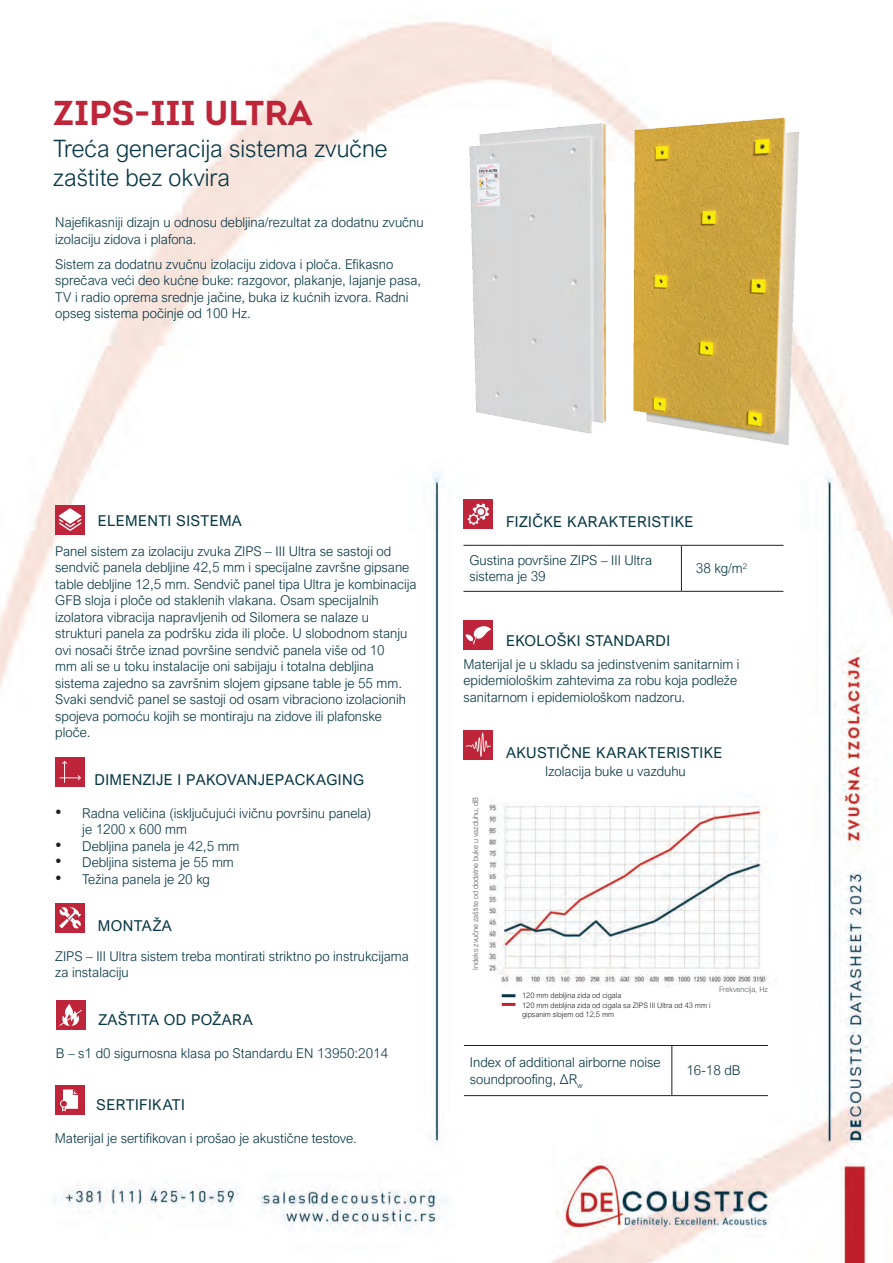
<style>
.page{position:relative;width:893px;height:1263px;background:#fff}
.page>*{position:absolute;margin:0;border:0;box-sizing:border-box;transform-origin:0 0}
.t1{font:34.5px "Intro Bold Alt";color:#be2538}
.t2{font:300 24px/28.8px "Arial Nova";color:#083745}
.t3{font:15px "Arial Nova";letter-spacing:.025em;color:#083745}
.t4{font:300 13.5px/16.5px "Arial Nova";color:#083745}
.t5{font:300 7.5px/9px "Arial Nova";color:#231f20}
.t6{font:300 7.5px "Arial Nova";color:#595959}
.s1{font-size:18px;color:#231f20}
</style>
<div class="page">
<img style="left:1px;top:21px;width:892px;height:1242px">
<hr style="left:0;top:0;width:1px;height:1263px;background:#231f20">
<div style="left:463px;top:730px;width:30px;height:29px;background:#be253a"></div>
<svg style="left:466px;top:732px;width:25px;height:25px"></svg>
<div style="left:55px;top:505px;width:30px;height:29px;background:#be253a"></div>
<svg style="left:59px;top:508px;width:23px;height:23px"></svg>
<div style="left:55px;top:903px;width:30px;height:30px;background:#be253a"></div>
<svg style="left:59px;top:907px;width:22px;height:21px"></svg>
<div style="left:55px;top:757px;width:30px;height:30px;background:#be253a"></div>
<svg style="left:60px;top:761px;width:21px;height:22px"></svg>
<div style="left:463px;top:620px;width:30px;height:30px;background:#be253a"></div>
<svg style="left:466px;top:626px;width:25px;height:18px"></svg>
<div style="left:55px;top:1085px;width:30px;height:30px;background:#be253a"></div>
<svg style="left:60px;top:1089px;width:18px;height:22px"></svg>
<hr style="left:464px;top:1045px;width:208px;height:1px;background:#231f20">
<hr style="left:672px;top:1045px;width:96px;height:1px;background:#231f20">
<hr style="left:671px;top:1046px;width:1px;height:49px;background:#231f20">
<hr style="left:464px;top:1095px;width:208px;height:1px;background:#231f20">
<hr style="left:672px;top:1095px;width:96px;height:1px;background:#231f20">
<div style="left:463px;top:499px;width:30px;height:30px;background:#be253a"></div>
<svg style="left:468px;top:503px;width:21px;height:22px"></svg>
<div style="left:56px;top:1000px;width:30px;height:30px;background:#be253a"></div>
<svg style="left:59px;top:1004px;width:23px;height:22px"></svg>
<img style="left:447px;top:109px;width:375px;height:342px">
<hr style="left:463px;top:545px;width:218px;height:1px;background:#231f20">
<hr style="left:681px;top:545px;width:102px;height:1px;background:#231f20">
<hr style="left:681px;top:546px;width:1px;height:45px;background:#231f20">
<hr style="left:463px;top:591px;width:218px;height:1px;background:#231f20">
<hr style="left:681px;top:591px;width:102px;height:1px;background:#231f20">
<img style="left:488px;top:791px;width:289px;height:197px">
<svg style="left:502px;top:994px;width:13px;height:3px"></svg>
<svg style="left:502px;top:1003px;width:13px;height:3px"></svg>
<p class="t1" style="left:53px;top:91px;width:261px">ZIPS-III ULTRA</p>
<p class="t2" style="left:53px;top:135px;width:336px">Treća generacija sistema zvučne zaštite bez okvira</p>
<p class="t4" style="left:55px;top:214px;width:370px">Najefikasniji dizajn u odnosu debljina/rezultat za dodatnu zvučnu izolaciju zidova i plafona.</p>
<p class="t4" style="left:55px;top:256px;width:367px">Sistem za dodatnu zvučnu izolaciju zidova i ploča. Efikasno sprečava veći deo kućne buke: razgovor, plakanje, lajanje pasa, TV i radio oprema srednje jačine, buka iz kućnih izvora. Radni opseg sistema počinje od 100 Hz.</p>
<p class="t3" style="left:98px;top:512px;width:146px">ELEMENTI SISTEMA</p>
<p class="t4" style="left:55px;top:543px;width:363px">Panel sistem za izolaciju zvuka ZIPS – III Ultra se sastoji od sendvič panela debljine 42,5 mm i specijalne završne gipsane table debljine 12,5 mm. Sendvič panel tipa Ultra je kombinacija GFB sloja i ploče od staklenih vlakana. Osam specijalnih izolatora vibracija napravljenih od Silomera se nalaze u strukturi panela za podršku zida ili ploče. U slobodnom stanju ovi nosači štrče iznad površine sendvič panela više od 10<br>mm ali se u toku instalacije oni sabijaju i totalna debljina sistema zajedno sa završnim slojem gipsane table je 55 mm.<br>Svaki sendvič panel se sastoji od osam vibraciono izolacionih spojeva pomoću kojih se montiraju na zidove ili plafonske ploče.</p>
<p class="t3" style="left:95px;top:771px;width:271px">DIMENZIJE I PAKOVANJEPACKAGING</p>
<p class="t4" style="left:82px;top:805px;width:291px;text-indent:-27px"><span class="s1">•</span> Radna veličina (isključujući ivičnu površinu panela) je 1200 x 600 mm</p>
<p class="t4" style="left:55px;top:838px;width:186px"><span class="s1">•</span> Debljina panela je 42,5 mm</p>
<p class="t4" style="left:55px;top:854px;width:180px"><span class="s1">•</span> Debljina sistema je 55 mm</p>
<p class="t4" style="left:55px;top:871px;width:156px"><span class="s1">•</span> Težina panela je 20 kg</p>
<p class="t3" style="left:98px;top:917px;width:76px">MONTAŽA</p>
<p class="t4" style="left:55px;top:947px;width:355px">ZIPS – III Ultra sistem treba montirati striktno po instrukcijama za instalaciju</p>
<p class="t3" style="left:98px;top:1011px;width:156px">ZAŠTITA OD POŽARA</p>
<p class="t4" style="left:56px;top:1045px;width:334px">B – s1 d0 sigurnosna klasa po Standardu EN 13950:2014</p>
<p class="t3" style="left:96px;top:1096px;width:90px">SERTIFIKATI</p>
<p class="t4" style="left:55px;top:1130px;width:303px">Materijal je sertifikovan i prošao je akustične testove.</p>
<p class="t3" style="left:506px;top:513px;width:189px">FIZIČKE KARAKTERISTIKE</p>
<p class="t4" style="left:469px;top:552px;width:184px">Gustina površine ZIPS – III Ultra sistema je 39</p>
<p class="t4" style="left:696px;top:560px;width:53px">38 kg/m<sup>2</sup></p>
<p class="t3" style="left:506px;top:632px;width:166px">EKOLOŠKI STANDARDI</p>
<p class="t4" style="left:463px;top:655px;width:277px">Materijal je u skladu sa jedinstvenim sanitarnim i epidemiološkim zahtevima za robu koja podleže sanitarnom i epidemiološkom nadzoru.</p>
<p class="t3" style="left:506px;top:744px;width:218px">AKUSTIČNE KARAKTERISTIKE</p>
<p class="t6" style="left:471px;top:970px;width:174px;rotate:-90deg">Indeks zvučne zaštite od dodatne buke u vazduhu, dB</p>
<p class="t4" style="left:545px;top:763px;width:142px">Izolacija buke u vazduhu</p>
<p class="t5" style="left:522px;top:990px;width:101px">120 mm debljina zida od cigala</p>
<p class="t5" style="left:522px;top:1000px;width:190px">120 mm debljina zida od cigala sa ZIPS III Ultra od 43 mm i gipsanim slojem od 12,5 mm</p>
<p class="t6" style="left:719px;top:985px;width:50px">Frekvencija, Hz</p>
<p class="t4" style="left:470px;top:1054px;width:192px">Index of additional airborne noise soundproofing, ∆R<sub>w</sub></p>
<p class="t4" style="left:686px;top:1062px;width:56px">16-18 dB</p>
</div>
